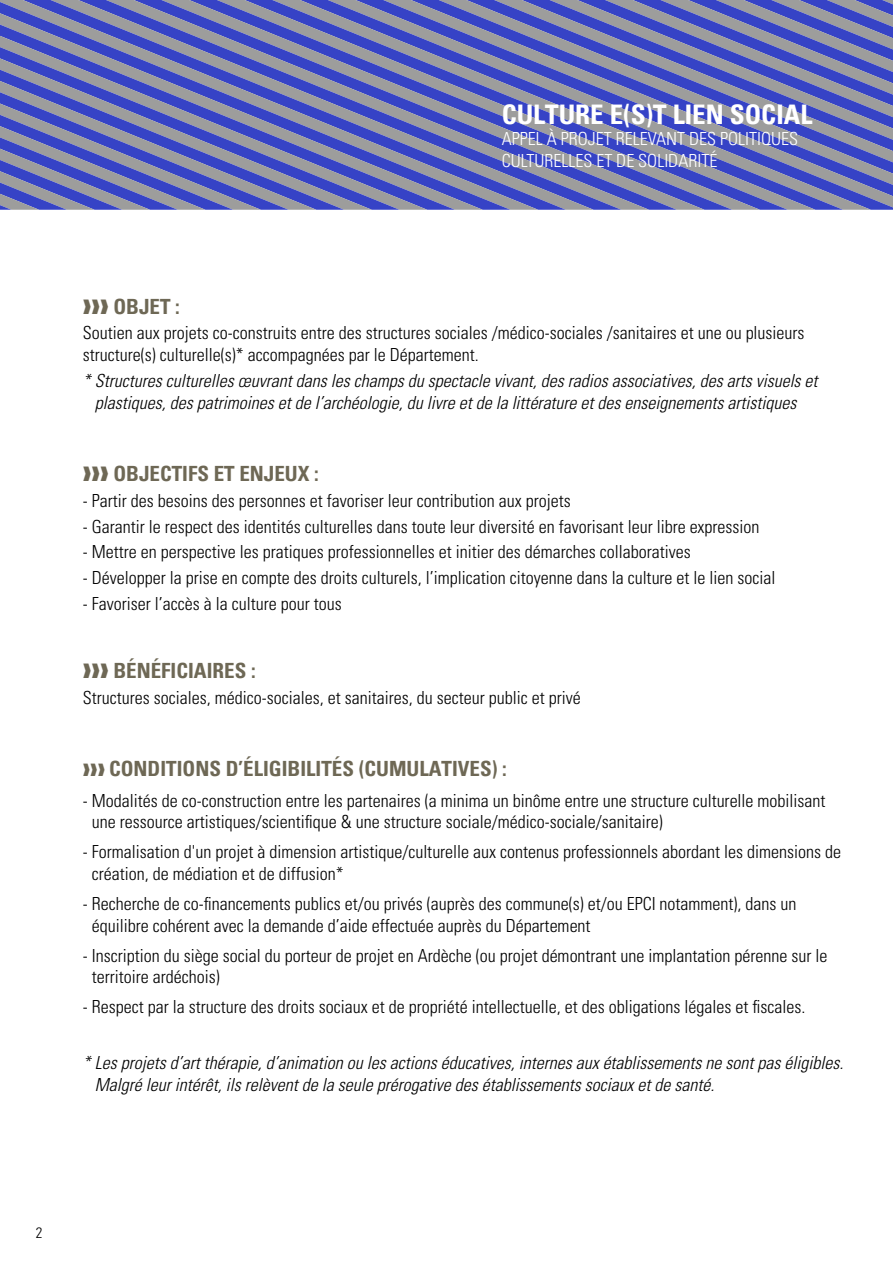
<style>
.page{position:relative;width:893px;height:1263px;background:#fff}
.page>*{position:absolute;margin:0;border:0;box-sizing:border-box;transform-origin:0 0}
.t1{font:700 condensed 27px "Univers";color:#fff}
.t2{font:700 condensed 21px "Univers";color:#6e6855}
.t3{font:300 condensed 18px/21.6px "Univers";color:#000}
.t4{font:italic 300 condensed 18px/21.6px "Univers";color:#000;text-align:center}
.t5{font:300 condensed 18px/21.6px "Univers";color:#fff}
.t6{font:300 condensed 15px "Univers";color:#000}
</style>
<div class="page">
<svg style="left:871px;top:0;width:22px;height:210px;background:#6a71b2"></svg>
<svg style="left:843px;top:0;width:28px;height:210px;background:#6c72b1"></svg>
<svg style="left:815px;top:0;width:28px;height:210px;background:#6b71b2"></svg>
<svg style="left:788px;top:0;width:27px;height:210px;background:#6c72b1"></svg>
<svg style="left:760px;top:0;width:28px;height:210px;background:#6b71b2"></svg>
<svg style="left:732px;top:0;width:28px;height:210px;background:#6c72b1"></svg>
<svg style="left:704px;top:0;width:28px;height:210px;background:#6b71b2"></svg>
<svg style="left:677px;top:0;width:27px;height:210px;background:#6c72b1"></svg>
<svg style="left:649px;top:0;width:28px;height:210px;background:#6b71b2"></svg>
<svg style="left:621px;top:0;width:28px;height:210px;background:#6c72b1"></svg>
<svg style="left:594px;top:0;width:27px;height:210px;background:#6b71b2"></svg>
<svg style="left:566px;top:0;width:28px;height:210px;background:#6c72b1"></svg>
<svg style="left:538px;top:0;width:28px;height:210px;background:#6b71b2"></svg>
<svg style="left:510px;top:0;width:28px;height:210px;background:#6c72b1"></svg>
<svg style="left:0;top:0;width:510px;height:210px;background:#6b72b2"></svg>
<svg style="left:0;top:9px;width:505px;height:201px;background:#6c72b2"></svg>
<svg style="left:0;top:14px;width:491px;height:196px;background:#6a70b2"></svg>
<svg style="left:0;top:20px;width:477px;height:190px;background:#6d73b1"></svg>
<svg style="left:0;top:26px;width:464px;height:184px;background:#6b72b2"></svg>
<svg style="left:0;top:31px;width:450px;height:179px;background:#6b72b2"></svg>
<h1 class="t1" style="left:502px;top:97px;width:312px">CULTURE E(S)T LIEN SOCIAL</h1>
<p class="t5" style="left:502px;top:128px;width:298px">APPEL À PROJET RELEVANT DES POLITIQUES<br>CULTURELLES ET DE SOLIDARITÉ</p>
<p class="t2" style="left:113px;top:293px;width:68px">OBJET :</p>
<p class="t3" style="left:83px;top:322px;width:723px">Soutien aux projets co-construits entre des structures sociales /médico-sociales /sanitaires et une ou plusieurs structure(s) culturelle(s)* accompagnées par le Département.</p>
<p class="t4" style="left:83px;top:370px;width:736px">* Structures culturelles œuvrant dans les champs du spectacle vivant, des radios associatives, des arts visuels et plastiques, des patrimoines et de l’archéologie, du livre et de la littérature et des enseignements artistiques</p>
<p class="t2" style="left:113px;top:460px;width:207px">OBJECTIFS ET ENJEUX :</p>
<p class="t3" style="left:83px;top:490px;width:489px">- Partir des besoins des personnes et favoriser leur contribution aux projets</p>
<p class="t3" style="left:83px;top:515px;width:678px">- Garantir le respect des identités culturelles dans toute leur diversité en favorisant leur libre expression</p>
<p class="t3" style="left:83px;top:541px;width:609px">- Mettre en perspective les pratiques professionnelles et initier des démarches collaboratives</p>
<p class="t3" style="left:83px;top:567px;width:694px">- Développer la prise en compte des droits culturels, l’implication citoyenne dans la culture et le lien social</p>
<p class="t3" style="left:83px;top:593px;width:260px">- Favoriser l’accès à la culture pour tous</p>
<p class="t2" style="left:113px;top:658px;width:144px">BÉNÉFICIAIRES :</p>
<p class="t3" style="left:83px;top:687px;width:499px">Structures sociales, médico-sociales, et sanitaires, du secteur public et privé</p>
<p class="t2" style="left:109px;top:756px;width:399px">CONDITIONS D’ÉLIGIBILITÉS (CUMULATIVES) :</p>
<p class="t3" style="left:92px;top:789px;width:735px;text-indent:-9px">- Modalités de co-construction entre les partenaires (a minima un binôme entre une structure culturelle mobilisant une ressource artistiques/scientifique &amp; une structure sociale/médico-sociale/sanitaire)</p>
<p class="t3" style="left:92px;top:841px;width:751px;text-indent:-9px">- Formalisation d'un projet à dimension artistique/culturelle aux contenus professionnels abordant les dimensions de création, de médiation et de diffusion*</p>
<p class="t3" style="left:92px;top:893px;width:706px;text-indent:-9px">- Recherche de co-financements publics et/ou privés (auprès des commune(s) et/ou EPCI notamment), dans un équilibre cohérent avec la demande d’aide effectuée auprès du Département</p>
<p class="t3" style="left:92px;top:944px;width:737px;text-indent:-9px">- Inscription du siège social du porteur de projet en Ardèche (ou projet démontrant une implantation pérenne sur le territoire ardéchois)</p>
<p class="t3" style="left:83px;top:996px;width:724px">- Respect par la structure des droits sociaux et de propriété intellectuelle, et des obligations légales et fiscales.</p>
<p class="t4" style="left:95px;top:1052px;width:750px;text-align:left;text-indent:-12px">* Les projets d’art thérapie, d’animation ou les actions éducatives, internes aux établissements ne sont pas éligibles.<br>Malgré leur intérêt, ils relèvent de la seule prérogative des établissements sociaux et de santé.</p>
<p class="t6" style="left:36px;top:1224px;width:8px">2</p>
</div>
